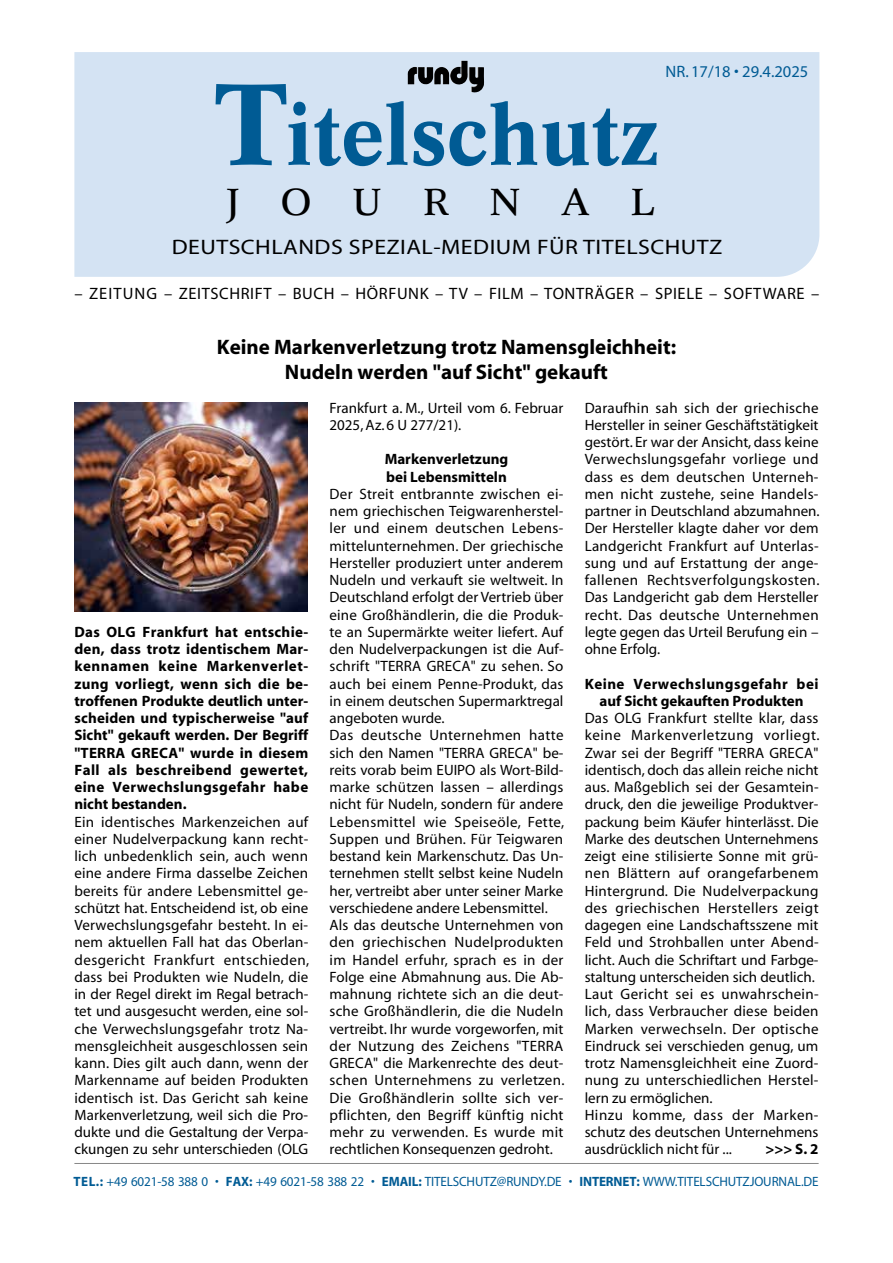
<style>
.page{position:relative;width:893px;height:1263px;background:#fff}
.page>*{position:absolute;margin:0;border:0;box-sizing:border-box;transform-origin:0 0}
.t1{font:700 82.5px "Concorde";color:#005b94}
.t2{font:36.75px "Concorde";letter-spacing:1.11em;color:#000}
.t3{font:700 21px/25.2px "Myriad";color:#000;text-align:center}
.t4{font:21px "Myriad";letter-spacing:.02em;color:#000;scale:1.14 1}
.t5{font:16.5px "Myriad";letter-spacing:.035em;color:#000}
.t6{font:16.5px "Myriad";color:#005b94}
.t7{font:15px/17.2px "Myriad";letter-spacing:.01em;color:#000}
.t8{font:700 15px/17.2px "Myriad";color:#000;text-align:justify}
.t9{font:700 15px/17.2px "Myriad";letter-spacing:.03em;color:#000;text-align:center}
.t10{font:13.5px "Myriad";letter-spacing:-.01em;color:#005b94}
.s1{font-size:112.5px}
.s2{font-weight:700}
</style>
<div class="page">
<div style="left:74px;top:52px;width:745px;height:225px;background:#d4e3f3"></div>
<hr style="left:74px;top:1163px;width:745px;height:1px;background:#878787">
<img style="left:407px;top:61px;width:61px;height:27px">
<img style="left:75px;top:403px;width:233px;height:208px">
<h1 class="t1" style="left:216px;top:85px;width:445px"><span class="s1">T</span>itelschutz</h1>
<h2 class="t2" style="left:227px;top:179px;width:430px">JOURNAL</h2>
<p class="t6" style="left:666px;top:63px;width:144px">NR. 17/18 • 29.4.2025</p>
<h3 class="t4" style="left:172px;top:237px;width:485px">DEUTSCHLANDS SPEZIAL-MEDIUM FÜR TITELSCHUTZ</h3>
<p class="t5" style="left:74px;top:285px;width:746px">– ZEITUNG – ZEITSCHRIFT – BUCH – HÖRFUNK – TV – FILM – TONTRÄGER – SPIELE – SOFTWARE –</p>
<h3 class="t3" style="left:217px;top:335px;width:461px">Keine Markenverletzung trotz Namensgleichheit:<br>Nudeln werden "auf Sicht" gekauft</h3>
<p class="t8" style="left:74px;top:624px;width:235px">Das OLG Frankfurt hat entschie&shy;den, dass trotz identischem Mar&shy;kennamen keine Markenverlet&shy;zung vorliegt, wenn sich die be&shy;troffenen Produkte deutlich unter&shy;scheiden und typischerweise "auf Sicht" gekauft werden. Der Begriff "TERRA GRECA" wurde in diesem Fall als beschreibend gewertet, eine Verwechslungsgefahr habe nicht bestanden.</p>
<p class="t7" style="left:74px;top:814px;width:236px;text-align:justify">Ein identisches Markenzeichen auf einer Nudelverpackung kann recht&shy;lich unbedenklich sein, auch wenn eine andere Firma dasselbe Zeichen bereits für andere Lebensmittel ge&shy;schützt hat. Entscheidend ist, ob eine Verwechslungsgefahr besteht. In ei&shy;nem aktuellen Fall hat das Oberlan&shy;desgericht Frankfurt entschieden, dass bei Produkten wie Nudeln, die in der Regel direkt im Regal betrach&shy;tet und ausgesucht werden, eine sol&shy;che Verwechslungsgefahr trotz Na&shy;mensgleichheit ausgeschlossen sein kann. Dies gilt auch dann, wenn der Markenname auf beiden Produkten identisch ist. Das Gericht sah keine Markenverletzung, weil sich die Pro&shy;dukte und die Gestaltung der Verpa&shy;ckungen zu sehr unterschieden (OLG</p>
<p class="t7" style="left:330px;top:400px;width:235px">Frankfurt a. M., Urteil vom 6. Februar<br>2025, Az. 6 U 277/21).</p>
<p class="t8" style="left:385px;top:451px;width:125px">Markenverletzung bei Lebensmitteln</p>
<p class="t7" style="left:330px;top:486px;width:236px">Der Streit entbrannte zwischen ei&shy;nem griechischen Teigwarenherstel&shy;ler und einem deutschen Lebens&shy;mittelunternehmen. Der griechische Hersteller produziert unter anderem Nudeln und verkauft sie weltweit. In Deutschland erfolgt der Vertrieb über eine Großhändlerin, die die Produk&shy;te an Supermärkte weiter liefert. Auf den Nudelverpackungen ist die Auf&shy;schrift "TERRA GRECA" zu sehen. So auch bei einem Penne-Produkt, das in einem deutschen Supermarktregal angeboten wurde.<br>Das deutsche Unternehmen hatte sich den Namen "TERRA GRECA" be&shy;reits vorab beim EUIPO als Wort-Bild&shy;marke schützen lassen – allerdings nicht für Nudeln, sondern für andere Lebensmittel wie Speiseöle, Fette, Suppen und Brühen. Für Teigwaren bestand kein Markenschutz. Das Un&shy;ternehmen stellt selbst keine Nudeln her, vertreibt aber unter seiner Marke verschiedene andere Lebensmittel.<br>Als das deutsche Unternehmen von den griechischen Nudelprodukten im Handel erfuhr, sprach es in der Folge eine Abmahnung aus. Die Ab&shy;mahnung richtete sich an die deut&shy;sche Großhändlerin, die die Nudeln vertreibt. Ihr wurde vorgeworfen, mit der Nutzung des Zeichens "TERRA GRECA" die Markenrechte des deut&shy;schen Unternehmens zu verletzen.<br>Die Großhändlerin sollte sich ver&shy;pflichten, den Begriff künftig nicht mehr zu verwenden. Es wurde mit rechtlichen Konsequenzen gedroht.</p>
<p class="t7" style="left:585px;top:400px;width:236px;text-align:justify">Daraufhin sah sich der griechische Hersteller in seiner Geschäftstätigkeit gestört. Er war der Ansicht, dass keine Verwechslungsgefahr vorliege und dass es dem deutschen Unterneh&shy;men nicht zustehe, seine Handels&shy;partner in Deutschland abzumahnen.<br>Der Hersteller klagte daher vor dem Landgericht Frankfurt auf Unterlas&shy;sung und auf Erstattung der ange&shy;fallenen Rechtsverfolgungskosten.<br>Das Landgericht gab dem Hersteller recht. Das deutsche Unternehmen legte gegen das Urteil Berufung ein – ohne Erfolg.</p>
<p class="t9" style="left:585px;top:675px;width:235px">Keine Verwechslungsgefahr bei auf Sicht gekauften Produkten</p>
<p class="t7" style="left:585px;top:710px;width:236px">Das OLG Frankfurt stellte klar, dass keine Markenverletzung vorliegt.<br>Zwar sei der Begriff "TERRA GRECA" identisch, doch das allein reiche nicht aus. Maßgeblich sei der Gesamtein&shy;druck, den die jeweilige Produktver&shy;packung beim Käufer hinterlässt. Die Marke des deutschen Unternehmens zeigt eine stilisierte Sonne mit grü&shy;nen Blättern auf orangefarbenem Hintergrund. Die Nudelverpackung des griechischen Herstellers zeigt dagegen eine Landschaftsszene mit Feld und Strohballen unter Abend&shy;licht. Auch die Schriftart und Farbge&shy;staltung unterscheiden sich deutlich.<br>Laut Gericht sei es unwahrschein&shy;lich, dass Verbraucher diese beiden Marken verwechseln. Der optische Eindruck sei verschieden genug, um trotz Namensgleichheit eine Zuord&shy;nung zu unterschiedlichen Herstel&shy;lern zu ermöglichen.<br>Hinzu komme, dass der Marken&shy;schutz des deutschen Unternehmens ausdrücklich nicht für ...</p>
<p class="t8" style="left:765px;top:1141px;width:55px">&gt;&gt;&gt; S. 2</p>
<p class="t10" style="left:74px;top:1174px;width:746px"><span class="s2">TEL.:</span> +49 6021-58 388 0 • <span class="s2">FAX:</span> +49 6021-58 388 22 • <span class="s2">EMAIL:</span> TITELSCHUTZ@RUNDY.DE • <span class="s2">INTERNET:</span> WWW.TITELSCHUTZJOURNAL.DE</p>
</div>
